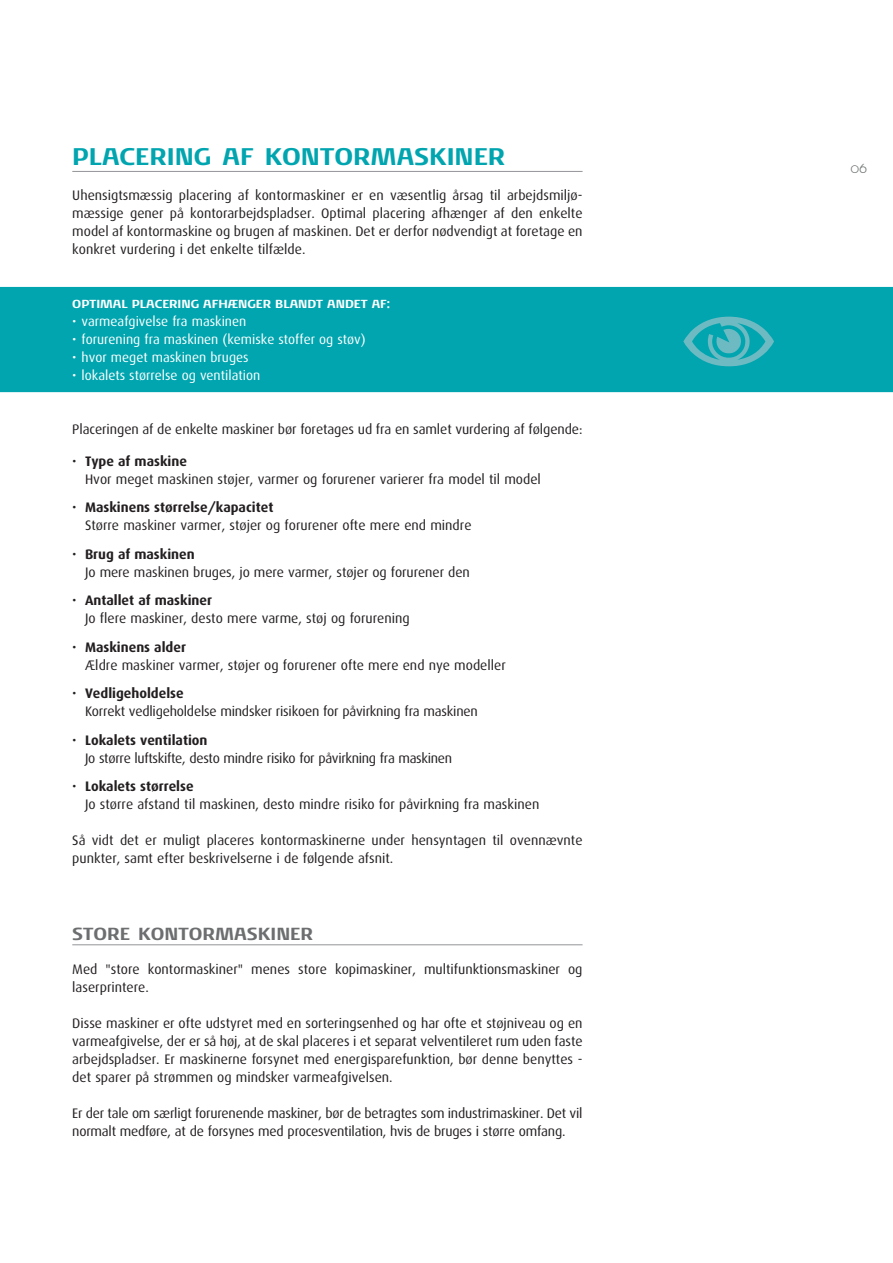
<style>
.page{position:relative;width:893px;height:1263px;background:#fff}
.page>*{position:absolute;margin:0;border:0;box-sizing:border-box;transform-origin:0 0}
.t1{font:108px "TT4567 O00";color:#6dbac2}
.t2{font:700 24.75px "Noa LT Std";color:#00a5af}
.t3{font:700 18px "Noa LT Std";color:#6c6e70}
.t4{font:13.8px/18px "Dax";color:#231f20}
.t5{font:13.8px/18px "Dax";letter-spacing:-.02em;color:#231f20}
.t6{font:13.5px "Dax";color:#fff}
.t7{font:300 13.5px "Noa LT Std";color:#6c6e70}
.t8{font:700 12px "Noa LT Std";color:#fff}
.s1{font-weight:700}
</style>
<div class="page">
<div style="left:0;top:287px;width:893px;height:105px;background:#00a5af"></div>
<hr style="left:72px;top:171px;width:511px;height:1px;background:#939598">
<hr style="left:72px;top:944px;width:511px;height:1px;background:#939598">
<h2 class="t2" style="left:72px;top:147px;width:434px">PLACERING AF KONTORMASKINER</h2>
<p class="t4" style="left:72px;top:187px;width:512px;text-align:justify">Uhensigtsmæssig placering af kontormaskiner er en væsentlig årsag til arbejdsmiljø&shy;mæssige gener på kontorarbejdspladser. Optimal placering afhænger af den enkelte model af kontormaskine og brugen af maskinen. Det er derfor nødvendigt at foretage en konkret vurdering i det enkelte tilfælde.</p>
<p class="t8" style="left:72px;top:300px;width:319px">OPTIMAL PLACERING AFHÆNGER BLANDT ANDET AF:</p>
<p class="t6" style="left:72px;top:315px;width:176px">• varmeafgivelse fra maskinen</p>
<p class="t6" style="left:72px;top:333px;width:295px">• forurening fra maskinen (kemiske stoffer og støv)</p>
<p class="t6" style="left:72px;top:351px;width:178px">• hvor meget maskinen bruges</p>
<p class="t6" style="left:72px;top:369px;width:189px">• lokalets størrelse og ventilation</p>
<p class="t4" style="left:72px;top:421px;width:512px">Placeringen af de enkelte maskiner bør foretages ud fra en samlet vurdering af følgende:</p>
<p class="t4" style="left:85px;top:453px;width:457px;text-indent:-13px">• <span class="s1">Type af maskine<br></span>Hvor meget maskinen støjer, varmer og forurener varierer fra model til model</p>
<p class="t4" style="left:85px;top:499px;width:388px;text-indent:-13px">• <span class="s1">Maskinens størrelse/kapacitet<br></span>Større maskiner varmer, støjer og forurener ofte mere end mindre</p>
<p class="t4" style="left:85px;top:546px;width:386px;text-indent:-13px">• <span class="s1">Brug af maskinen<br></span>Jo mere maskinen bruges, jo mere varmer, støjer og forurener den</p>
<p class="t4" style="left:85px;top:592px;width:326px;text-indent:-13px">• <span class="s1">Antallet af maskiner<br></span>Jo flere maskiner, desto mere varme, støj og forurening</p>
<p class="t4" style="left:85px;top:639px;width:422px;text-indent:-13px">• <span class="s1">Maskinens alder<br></span>Ældre maskiner varmer, støjer og forurener ofte mere end nye modeller</p>
<p class="t4" style="left:85px;top:685px;width:394px;text-indent:-13px">• <span class="s1">Vedligeholdelse<br></span>Korrekt vedligeholdelse mindsker risikoen for påvirkning fra maskinen</p>
<p class="t5" style="left:85px;top:732px;width:369px;text-indent:-13px">• <span class="s1">Lokalets ventilation<br></span>Jo større luftskifte, desto mindre risiko for påvirkning fra maskinen</p>
<p class="t4" style="left:85px;top:778px;width:456px;text-indent:-13px">• <span class="s1">Lokalets størrelse<br></span>Jo større afstand til maskinen, desto mindre risiko for påvirkning fra maskinen</p>
<p class="t4" style="left:72px;top:832px;width:512px">Så vidt det er muligt placeres kontormaskinerne under hensyntagen til ovennævnte punkter, samt efter beskrivelserne i de følgende afsnit.</p>
<h3 class="t3" style="left:72px;top:927px;width:242px">STORE KONTORMASKINER</h3>
<p class="t4" style="left:72px;top:961px;width:512px">Med "store kontormaskiner" menes store kopimaskiner, multifunktionsmaskiner og laserprintere.</p>
<p class="t4" style="left:72px;top:1015px;width:512px;text-align:justify">Disse maskiner er ofte udstyret med en sorteringsenhed og har ofte et støjniveau og en varmeafgivelse, der er så høj, at de skal placeres i et separat velventileret rum uden faste arbejdspladser. Er maskinerne forsynet med energisparefunktion, bør denne benyttes - det sparer på strømmen og mindsker varmeafgivelsen.</p>
<p class="t4" style="left:72px;top:1105px;width:512px">Er der tale om særligt forurenende maskiner, bør de betragtes som industrimaskiner. Det vil normalt medføre, at de forsynes med procesventilation, hvis de bruges i større omfang.</p>
<h1 class="t1" style="left:675px;top:276px;width:109px">-</h1>
<p class="t7" style="left:850px;top:163px;width:18px">06</p>
</div>
